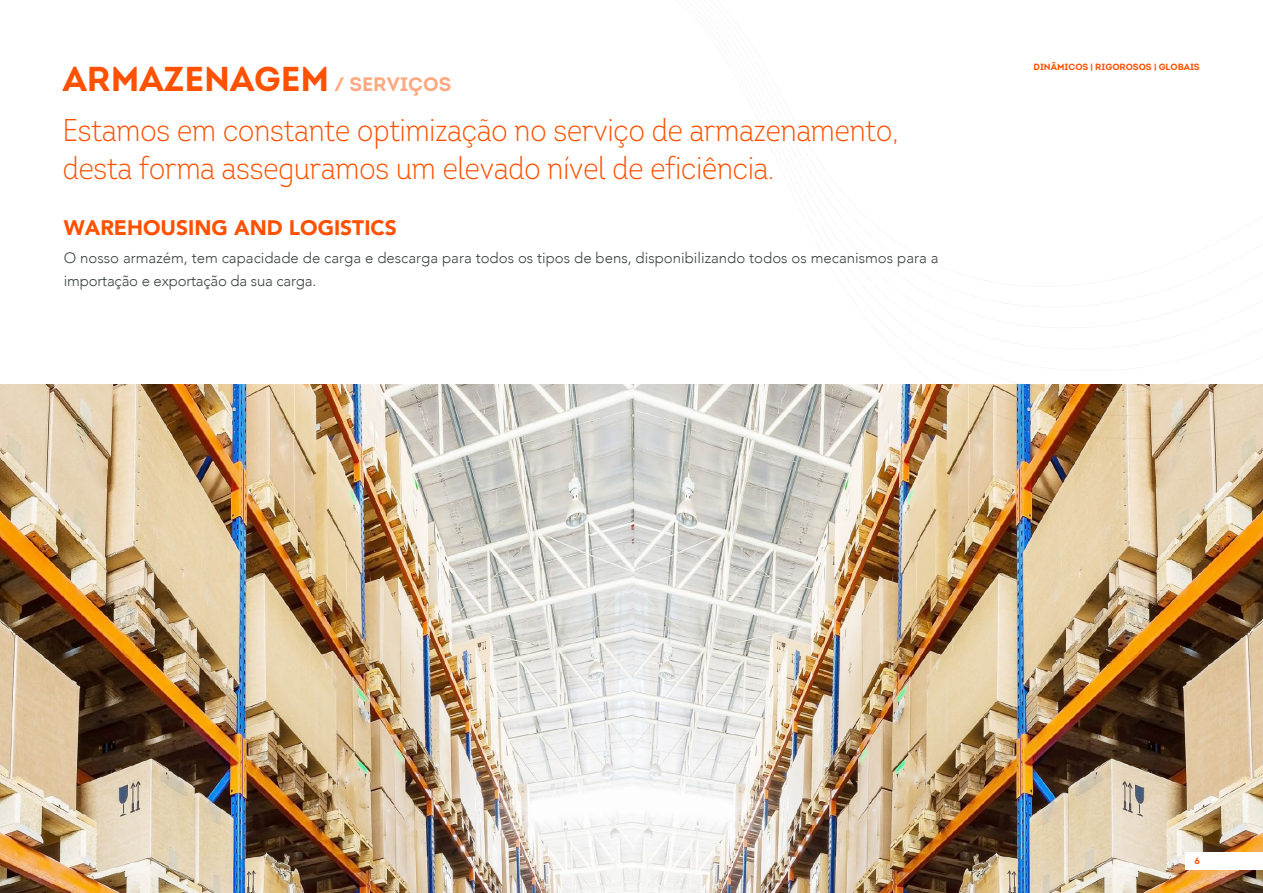
<style>
.page{position:relative;width:1263px;height:893px;background:#fff}
.page>*{position:absolute;margin:0;border:0;box-sizing:border-box;transform-origin:0 0}
.t1{font:700 34.5px "Intro";color:#ff5100}
.t2{font:300 31.5px/37.8px "Intro Cond";color:#ff5100}
.t3{font:900 21px "Avenir";color:#ff5100}
.t4{font:300 15px/22.5px "Avenir";color:#3d4543}
.t5{font:700 9px "Intro";color:#ff5100}
.s1{font-size:19.5px;color:rgb(255 81 0/.5)}
</style>
<div class="page">
<img style="left:0;top:384px;width:1263px;height:509px">
<div style="left:1185px;top:852px;width:78px;height:18px;background:#fff"></div>
<img style="left:618px;top:384px;width:645px;height:55px">
<h1 class="t1" style="left:63px;top:57px;width:390px">ARMAZENAGEM <span class="s1">/ SERVIÇOS</span></h1>
<h2 class="t2" style="left:63px;top:111px;width:837px">Estamos em constante optimização no serviço de armazenamento, desta forma asseguramos um elevado nível de eficiência.</h2>
<h3 class="t3" style="left:64px;top:209px;width:335px">WAREHOUSING AND LOGISTICS</h3>
<p class="t4" style="left:64px;top:247px;width:876px">O nosso armazém, tem capacidade de carga e descarga para todos os tipos de bens, disponibilizando todos os mecanismos para a importação e exportação da sua carga.</p>
<p class="t5" style="left:1033px;top:61px;width:168px">DINÂMICOS | RIGOROSOS | GLOBAIS</p>
<p class="t5" style="left:1194px;top:855px;width:7px">6</p>
</div>
